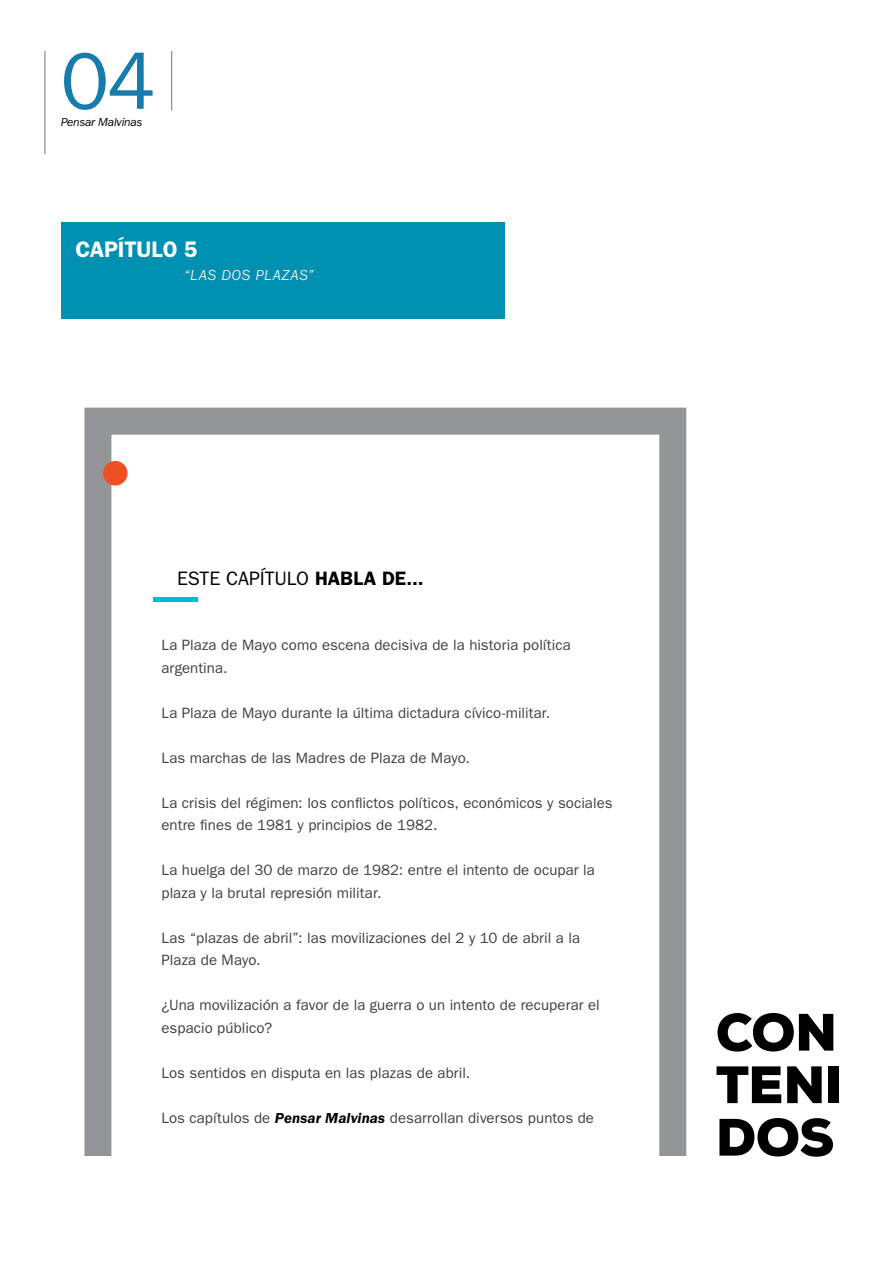
<style>
.page{position:relative;width:893px;height:1263px;background:#fff}
.page>*{position:absolute;margin:0;border:0;box-sizing:border-box;transform-origin:0 0}
.t1{font:82.5px "Franklin Gothic";color:#177bac}
.t2{font:900 52.5px/52.5px "Nexa";letter-spacing:-.015em;color:#000;text-align:justify}
.t3{font:600 22.5px "ITC Franklin Gothic Std";letter-spacing:-.005em;color:#fff}
.t4{font:19.5px "ITC Franklin Gothic Std";color:#000}
.t5{font:15px/22.5px "ITC Franklin Gothic Std";letter-spacing:.005em;color:#414042}
.t6{font:italic 15px "ITC Franklin Gothic Std";letter-spacing:.04em;color:#e6e7e8}
.t7{font:italic 12px "ITC Franklin Gothic Std";letter-spacing:-.015em;color:#000}
.s1{font-weight:600}
.s2{font-weight:600;font-style:italic;color:#000}
</style>
<div class="page">
<hr style="left:44px;top:51px;width:1px;height:103px;background:#808285">
<hr style="left:171px;top:51px;width:1px;height:59px;background:#808285">
<div style="left:61px;top:222px;width:444px;height:97px;background:#0090b2"></div>
<div style="left:84px;top:408px;width:602px;height:808px;border:27px solid #939598"></div>
<div style="left:103px;top:461px;width:25px;height:24px;background:#f04e23;border-radius:50%"></div>
<div style="left:153px;top:597px;width:45px;height:5px;background:#00bbd6"></div>
<div style="left:77px;top:1157px;width:617px;height:68px;background:#fff"></div>
<h1 class="t1" style="left:61px;top:30px;width:96px">04</h1>
<p class="t7" style="left:61px;top:116px;width:83px">Pensar Malvinas</p>
<h3 class="t3" style="left:75px;top:236px;width:124px">CAPÍT ULO 5</h3>
<p class="t6" style="left:184px;top:267px;width:131px">“LAS DOS PLAZAS”</p>
<h3 class="t4" style="left:177px;top:567px;width:248px">Este capítulo <span class="s1">HABLA DE...</span></h3>
<p class="t5" style="left:161px;top:634px;width:411px">La Plaza de Mayo como escena decisiva de la historia política argentina.</p>
<p class="t5" style="left:161px;top:701px;width:390px">La Plaza de Mayo durante la última dictadura cívico-militar.</p>
<p class="t5" style="left:161px;top:746px;width:310px">Las marchas de las Madres de Plaza de Mayo.</p>
<p class="t5" style="left:161px;top:791px;width:453px">La crisis del régimen: los conflictos políticos, económicos y sociales entre fines de 1981 y principios de 1982.</p>
<p class="t5" style="left:161px;top:859px;width:435px">La huelga del 30 de marzo de 1982: entre el intento de ocupar la plaza y la brutal represión militar.</p>
<p class="t5" style="left:161px;top:926px;width:420px">Las “plazas de abril”: las movilizaciones del 2 y 10 de abril a la<br>Plaza de Mayo.</p>
<p class="t5" style="left:161px;top:994px;width:440px">¿Una movilización a favor de la guerra o un intento de recuperar el espacio público?</p>
<p class="t5" style="left:161px;top:1061px;width:310px">Los sentidos en disputa en las plazas de abril.</p>
<p class="t5" style="left:161px;top:1106px;width:434px">Los capítulos de <span class="s2">Pensar Malvinas</span> desarrollan diversos puntos de</p>
<h2 class="t2" style="left:716px;top:1006px;width:155px">CON - TENI-DOS</h2>
</div>
